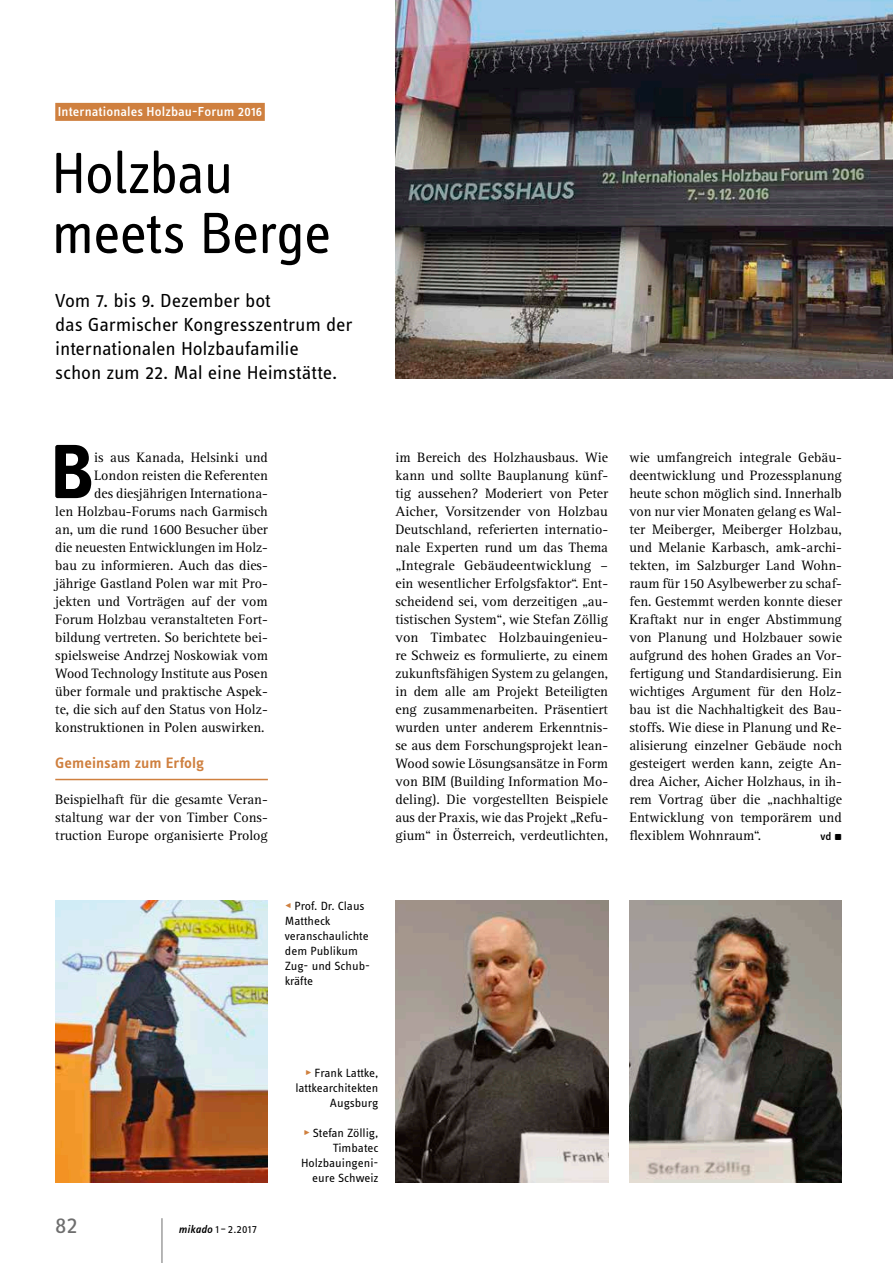
<style>
.page{position:relative;width:893px;height:1263px;background:#fff}
.page>*{position:absolute;margin:0;border:0;box-sizing:border-box;transform-origin:0 0}
.t1{font:700 79.35px "Info OT Text";color:#000}
.t2{font:60px/60px "Info OT Disp";letter-spacing:-.015em;color:#000}
.t3{font:24px "Info OT Text";color:#6e6e6e;scale:1.05 1}
.t4{font:19.5px/24px "Info OT Text";letter-spacing:-.01em;color:#000;scale:1.05 1}
.t5{font:600 15.6px "Info OT Text";letter-spacing:.005em;color:#cf803f;scale:1.05 1}
.t6{font:14.1px/18px "Rotis Serif Pro";color:#000;text-align:justify}
.t7{font:500 13.5px "Info OT Text";letter-spacing:.01em;color:#fff;scale:1.05 1}
.t8{font:12.3px/15px "Info OT Text";color:#000;text-align:right;scale:1.05 1}
.t9{font:11.4px "Info OT Text";color:#000;scale:1.05 1}
.t10{font:500 11.4px "Info OT Text";color:#000;scale:1.05 1}
.s1{color:#cf803f}
.s2{font-weight:400;font-size:9px}
.s3{font-weight:500;font-style:italic}
</style>
<div class="page">
<hr style="left:162px;top:1218px;width:1px;height:45px;background:#6e6e6e">
<img style="left:395px;top:0;width:498px;height:378px">
<hr style="left:55px;top:779px;width:213px;height:1px;background:#cf803f">
<img style="left:629px;top:900px;width:213px;height:282px">
<img style="left:395px;top:900px;width:213px;height:282px">
<img style="left:55px;top:900px;width:213px;height:282px">
<div style="left:55px;top:103px;width:210px;height:18px;background:#cf803f"></div>
<p class="t7" style="left:58px;top:103px;width:196px">Internationales Holzbau-Forum 2016</p>
<h2 class="t2" style="left:52px;top:142px;width:281px">Holzbau meets Berge</h2>
<h3 class="t4" style="left:55px;top:288px;width:285px">Vom 7. bis 9. Dezember bot<br>das Garmischer Kongresszentrum der internationalen Holzbaufamilie<br>schon zum 22. Mal eine Heimstätte.</h3>
<h1 class="t1" style="left:51px;top:423px;width:45px">B</h1>
<p class="t6" style="left:55px;top:449px;width:214px;text-align:right">is aus Kanada, Helsinki und London reisten die Referenten<br>des diesjährigen Internationa-<br>len Holzbau-Forums nach Garmisch an, um die rund 1600 Besucher über die neuesten Entwicklungen im Holz&shy;bau zu informieren. Auch das dies&shy;jährige Gastland Polen war mit Pro&shy;jekten und Vorträgen auf der vom Forum Holzbau veranstalteten Fort&shy;bildung vertreten. So berichtete bei&shy;spielsweise Andrzej Noskowiak vom Wood Technology Institute aus Posen über formale und praktische Aspek&shy;te, die sich auf den Status von Holz&shy;konstruktionen in Polen auswirken.</p>
<p class="t5" style="left:55px;top:753px;width:143px">Gemeinsam zum Erfolg</p>
<p class="t6" style="left:55px;top:791px;width:214px">Beispielhaft für die gesamte Veran&shy;staltung war der von Timber Cons&shy;truction Europe organisierte Prolog</p>
<p class="t8" style="left:285px;top:898px;width:83px;text-align:left"><span class="s1">◂</span> Prof. Dr. Claus<br>Mattheck veranschaulichte dem Publikum<br>Zug- und Schub&shy;kräfte</p>
<p class="t6" style="left:395px;top:449px;width:214px">im Bereich des Holzhausbaus. Wie kann und sollte Bauplanung künf&shy;tig aussehen? Moderiert von Peter Aicher, Vorsitzender von Holzbau Deutschland, referierten internatio&shy;nale Experten rund um das Thema „Integrale Gebäudeentwicklung – ein wesentlicher Erfolgsfaktor“. Ent&shy;scheidend sei, vom derzeitigen „au&shy;tistischen System“, wie Stefan Zöllig von Timbatec Holzbauingenieu&shy;re Schweiz es formulierte, zu einem zukunftsfähigen System zu gelangen, in dem alle am Projekt Beteiligten eng zusammenarbeiten. Präsentiert wurden unter anderem Erkenntnis&shy;se aus dem Forschungsprojekt lean-Wood sowie Lösungsansätze in Form von BIM (Building Information Mo&shy;deling). Die vorgestellten Beispiele aus der Praxis, wie das Projekt „Refu&shy;gium“ in Österreich, verdeutlichten,</p>
<p class="t6" style="left:629px;top:449px;width:214px">wie umfangreich integrale Gebäu&shy;deentwicklung und Prozessplanung heute schon möglich sind. Innerhalb von nur vier Monaten gelang es Wal&shy;ter Meiberger, Meiberger Holzbau, und Melanie Karbasch, amk-archi&shy;tekten, im Salzburger Land Wohn&shy;raum für 150 Asylbewerber zu schaf&shy;fen. Gestemmt werden konnte dieser Kraftakt nur in enger Abstimmung von Planung und Holzbauer sowie aufgrund des hohen Grades an Vor&shy;fertigung und Standardisierung. Ein wichtiges Argument für den Holz&shy;bau ist die Nachhaltigkeit des Bau&shy;stoffs. Wie diese in Planung und Re&shy;alisierung einzelner Gebäude noch gesteigert werden kann, zeigte An&shy;drea Aicher, Aicher Holzhaus, in ih&shy;rem Vortrag über die „nachhaltige Entwicklung von temporärem und flexiblem Wohnraum“.</p>
<p class="t10" style="left:821px;top:829px;width:22px">vd <span class="s2">▪</span></p>
<h3 class="t3" style="left:55px;top:1210px;width:23px">82</h3>
<p class="t9" style="left:179px;top:1222px;width:76px"><span class="s3">mikado</span> 1 – 2.2017</p>
<p class="t8" style="left:295px;top:1065px;width:81px"><span class="s1">▸</span> Frank Lattke, lattkearchitekten<br>Augsburg</p>
<p class="t8" style="left:301px;top:1125px;width:75px"><span class="s1">▸</span> Stefan Zöllig,<br>Timbatec<br>Holzbauingeni&shy;eure Schweiz</p>
</div>
